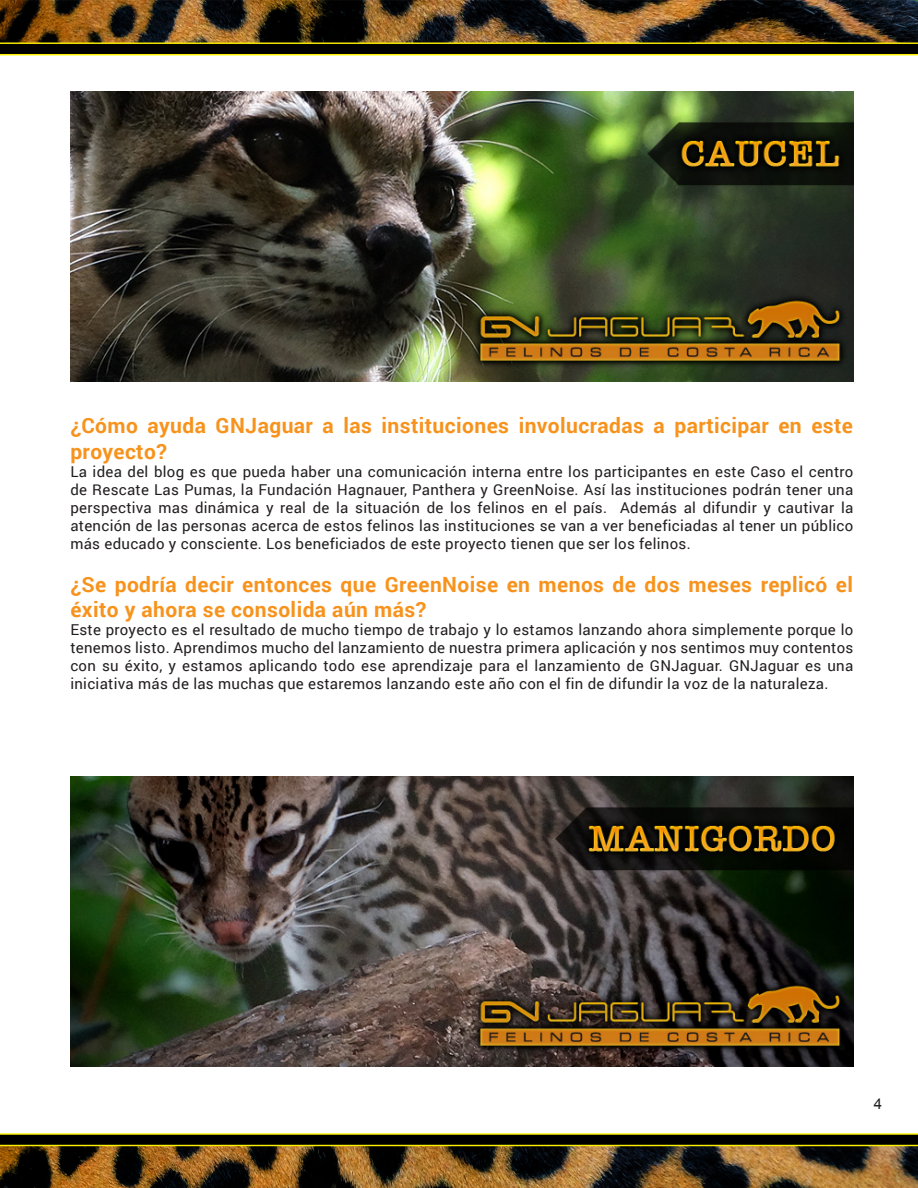
<style>
.page{position:relative;width:918px;height:1188px;background:#fff}
.page>*{position:absolute;margin:0;border:0;box-sizing:border-box;transform-origin:0 0}
.t1{font:700 21px/25.2px "Roboto";letter-spacing:.02em;color:#f7931d}
.t2{font:15px/18px "Roboto";letter-spacing:.02em;color:#231f20;text-align:justify}
.t3{font:15px "Arial";color:#231f20}
</style>
<div class="page">
<img style="left:0;top:0;width:918px;height:1188px">
<img style="left:70px;top:92px;width:783px;height:290px">
<img style="left:70px;top:777px;width:783px;height:290px">
<p class="t1" style="left:70px;top:413px;width:784px">¿Cómo ayuda GNJaguar a las instituciones involucradas a participar en este proyecto?</p>
<p class="t2" style="left:70px;top:462px;width:785px">La idea del blog es que pueda haber una comunicación interna entre los participantes en este Caso el centro de Rescate Las Pumas, la Fundación Hagnauer, Panthera y GreenNoise. Así las instituciones podrán tener una perspectiva mas dinámica y real de la situación de los felinos en el país. Además al difundir y cautivar la atención de las personas acerca de estos felinos las instituciones se van a ver beneficiadas al tener un público más educado y consciente. Los beneficiados de este proyecto tienen que ser los felinos.</p>
<p class="t1" style="left:70px;top:571px;width:784px">¿Se podría decir entonces que GreenNoise en menos de dos meses replicó el éxito y ahora se consolida aún más?</p>
<p class="t2" style="left:70px;top:620px;width:785px">Este proyecto es el resultado de mucho tiempo de trabajo y lo estamos lanzando ahora simplemente porque lo tenemos listo. Aprendimos mucho del lanzamiento de nuestra primera aplicación y nos sentimos muy contentos con su éxito, y estamos aplicando todo ese aprendizaje para el lanzamiento de GNJaguar. GNJaguar es una iniciativa más de las muchas que estaremos lanzando este año con el fin de difundir la voz de la naturaleza.</p>
<p class="t3" style="left:874px;top:1094px;width:10px">4</p>
</div>
